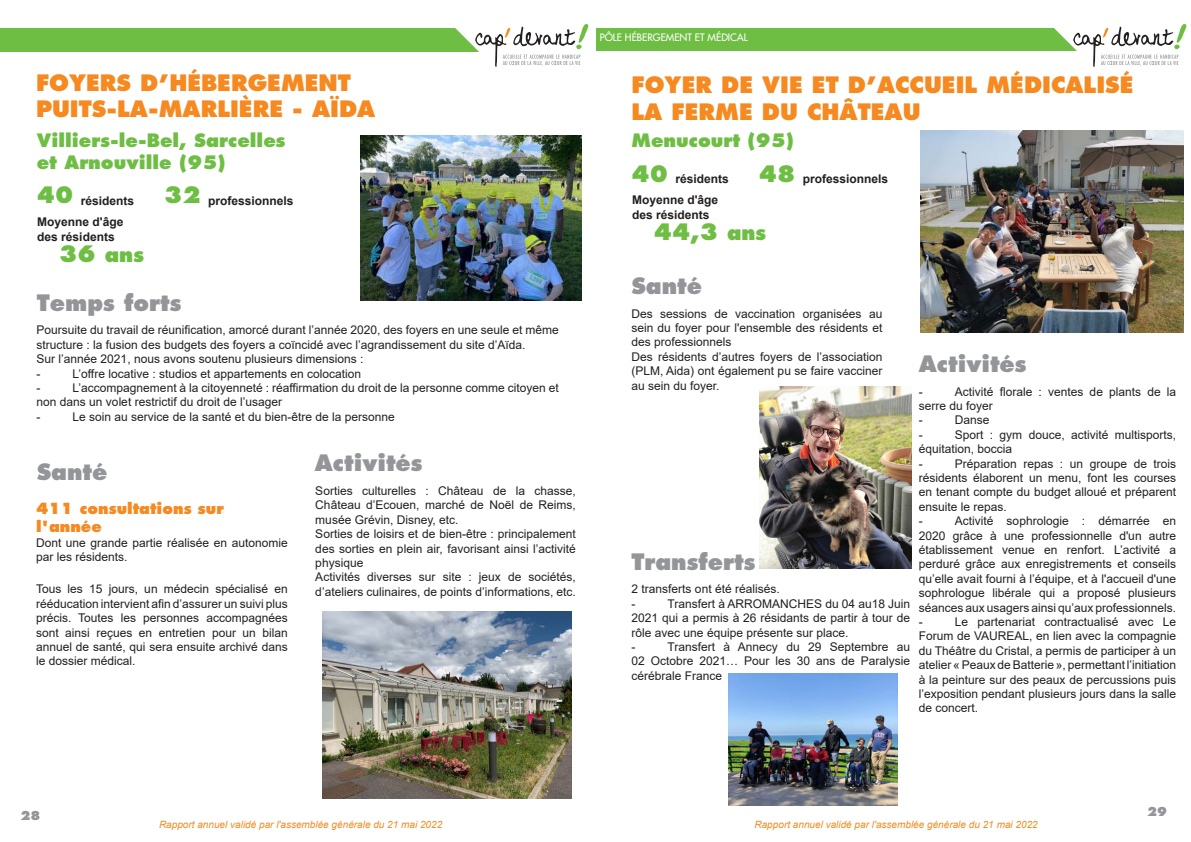
<style>
.page{position:relative;width:1191px;height:842px;background:#fff}
.page>*{position:absolute;margin:0;border:0;box-sizing:border-box;transform-origin:0 0}
.t1{font:800 22px/26.4px "Futura";color:#f6891f}
.t2{font:800 22px "Futura";color:#939598}
.t3{font:800 22px "Futura";color:#6ebe44}
.t4{font:800 20px "Futura";color:#6ebe44}
.t5{font:800 18px/21.6px "Futura";color:#6ebe44}
.t6{font:800 15px/18px "Futura";color:#f6891f}
.t7{font:12px/14.4px "Arial";color:#231f20}
.t8{font:700 12px/14.4px "Arial";color:#231f20}
.t9{font:800 12px "Futura";color:#939598}
.t10{font:italic 10px "Arial";color:#f6891f}
.t11{font:500 10px "Futura Std";color:#fff}
.s1{font-family:"Futura";font-weight:800;font-size:22px;color:#6ebe44}
.s2{font-size:22px}
.s3{font-size:20px}
</style>
<div class="page">
<div style="left:0;top:28px;width:499px;height:23px;background:#6ebe44"></div>
<svg style="left:451px;top:24px;width:137px;height:43px"></svg>
<img style="left:361px;top:136px;width:220px;height:165px">
<img style="left:322px;top:611px;width:249px;height:187px">
<div style="left:596px;top:28px;width:499px;height:23px;background:#6ebe44"></div>
<svg style="left:1054px;top:24px;width:132px;height:43px"></svg>
<img style="left:759px;top:386px;width:152px;height:182px">
<img style="left:920px;top:130px;width:263px;height:202px">
<img style="left:728px;top:673px;width:169px;height:133px">
<h1 class="t1" style="left:36px;top:69px;width:341px">FOYERS D’HÉBERGEMENT<br>PUITS-LA-MARLIÈRE - AÏDA</h1>
<h3 class="t5" style="left:37px;top:130px;width:250px">Villiers-le-Bel, Sarcelles et Arnouville (95)</h3>
<p class="t8" style="left:37px;top:193px;width:99px"><span class="s1">40</span> résidents</p>
<p class="t8" style="left:37px;top:215px;width:88px">Moyenne d'âge des résidents</p>
<h2 class="t4" style="left:59px;top:242px;width:86px"><span class="s2">36</span> ans</h2>
<p class="t8" style="left:164px;top:193px;width:131px"><span class="s1">32</span> professionnels</p>
<h1 class="t2" style="left:37px;top:288px;width:146px">Temps forts</h1>
<p class="t7" style="left:37px;top:323px;width:523px">Poursuite du travail de réunification, amorcé durant l’année 2020, des foyers en une seule et même structure : la fusion des budgets des foyers a coïncidé avec l’agrandissement du site d’Aïda.<br>Sur l’année 2021, nous avons soutenu plusieurs dimensions :<br>-</p>
<p class="t7" style="left:73px;top:366px;width:290px">L’offre locative : studios et appartements en colocation</p>
<p class="t7" style="left:37px;top:381px;width:523px;text-indent:36px">L’accompagnement à la citoyenneté : réaffirmation du droit de la personne comme citoyen et non dans un volet restrictif du droit de l’usager<br>-</p>
<p class="t7" style="left:37px;top:381px;width:5px">-</p>
<p class="t7" style="left:73px;top:409px;width:324px">Le soin au service de la santé et du bien-être de la personne</p>
<h1 class="t2" style="left:37px;top:457px;width:72px">Santé</h1>
<h1 class="t2" style="left:315px;top:449px;width:109px">Activités</h1>
<p class="t7" style="left:315px;top:484px;width:262px">Sorties culturelles : Château de la chasse, Château d’Ecouen, marché de Noël de Reims, musée Grévin, Disney, etc.<br>Sorties de loisirs et de bien-être : principalement des sorties en plein air, favorisant ainsi l’activité physique<br>Activités diverses sur site : jeux de sociétés, d’ateliers culinaires, de points d’informations, etc.</p>
<p class="t6" style="left:36px;top:500px;width:189px">411 consultations sur l'année</p>
<p class="t7" style="left:36px;top:535px;width:253px">Dont une grande partie réalisée en autonomie par les résidents.</p>
<p class="t7" style="left:36px;top:582px;width:253px;text-align:justify">Tous les 15 jours, un médecin spécialisé en rééducation intervient afin d’assurer un suivi plus précis. Toutes les personnes accompagnées sont ainsi reçues en entretien pour un bilan annuel de santé, qui sera ensuite archivé dans le dossier médical.</p>
<p class="t11" style="left:600px;top:31px;width:149px">PÔLE HÉBERGEMENT ET MÉDICAL</p>
<h1 class="t1" style="left:631px;top:72px;width:503px">FOYER DE VIE ET D’ACCUEIL MÉDICALISÉ<br>LA FERME DU CHÂTEAU</h1>
<h3 class="t5" style="left:631px;top:129px;width:164px">Menucourt (95)</h3>
<p class="t8" style="left:631px;top:171px;width:99px"><span class="s1">40</span> résidents</p>
<p class="t8" style="left:632px;top:193px;width:88px">Moyenne d'âge des résidents</p>
<p class="t8" style="left:759px;top:171px;width:131px"><span class="s1">48</span> professionnels</p>
<h1 class="t3" style="left:654px;top:218px;width:114px">44,3 <span class="s3">ans</span></h1>
<h1 class="t2" style="left:631px;top:272px;width:72px">Santé</h1>
<p class="t7" style="left:631px;top:306px;width:252px">Des sessions de vaccination organisées au sein du foyer pour l'ensemble des résidents et des professionnels<br>Des résidents d’autres foyers de l’association (PLM, Aida) ont également pu se faire vacciner au sein du foyer.</p>
<h1 class="t2" style="left:631px;top:548px;width:125px">Transferts</h1>
<p class="t7" style="left:631px;top:582px;width:150px">2 transferts ont été réalisés. -</p>
<p class="t7" style="left:631px;top:596px;width:280px;text-indent:36px">Transfert à ARROMANCHES du 04 au18 Juin<br>2021 qui a permis à 26 résidants de partir à tour de rôle avec une équipe présente sur place.<br>-</p>
<p class="t7" style="left:631px;top:640px;width:280px;text-align:justify;text-indent:36px">Transfert à Annecy du 29 Septembre au 02 Octobre 2021… Pour les 30 ans de Paralysie cérébrale France</p>
<h1 class="t2" style="left:918px;top:350px;width:109px">Activités</h1>
<p class="t7" style="left:918px;top:384px;width:259px;text-indent:36px">Activité florale : ventes de plants de la serre du foyer<br>-</p>
<p class="t7" style="left:918px;top:384px;width:5px">-</p>
<p class="t7" style="left:954px;top:413px;width:36px">Danse</p>
<p class="t7" style="left:918px;top:427px;width:259px;text-indent:36px">Sport : gym douce, activité multisports, équitation, boccia<br>-</p>
<p class="t7" style="left:918px;top:427px;width:5px">-</p>
<p class="t7" style="left:918px;top:456px;width:259px;text-indent:36px">Préparation repas : un groupe de trois résidents élaborent un menu, font les courses en tenant compte du budget alloué et préparent ensuite le repas.<br>-</p>
<p class="t7" style="left:918px;top:514px;width:259px;text-align:justify;text-indent:36px">Activité sophrologie : démarrée en 2020 grâce à une professionnelle d'un autre établissement venue en renfort. L’activité a perduré grâce aux enregistrements et conseils qu’elle avait fourni à l’équipe, et à l'accueil d'une sophrologue libérale qui a proposé plusieurs séances aux usagers ainsi qu’aux professionnels. -</p>
<p class="t7" style="left:918px;top:615px;width:259px;text-align:justify;text-indent:36px">Le partenariat contractualisé avec Le Forum de VAUREAL, en lien avec la compagnie du Théâtre du Cristal, a permis de participer à un atelier « Peaux de Batterie », permettant l’initiation à la peinture sur des peaux de percussions puis l’exposition pendant plusieurs jours dans la salle de concert.</p>
<p class="t9" style="left:20px;top:808px;width:21px">28</p>
<p class="t10" style="left:159px;top:819px;width:285px">Rapport annuel validé par l'assemblée générale du 21 mai 2022</p>
<p class="t10" style="left:754px;top:819px;width:285px">Rapport annuel validé par l'assemblée générale du 21 mai 2022</p>
<p class="t9" style="left:1147px;top:804px;width:21px">29</p>
</div>
